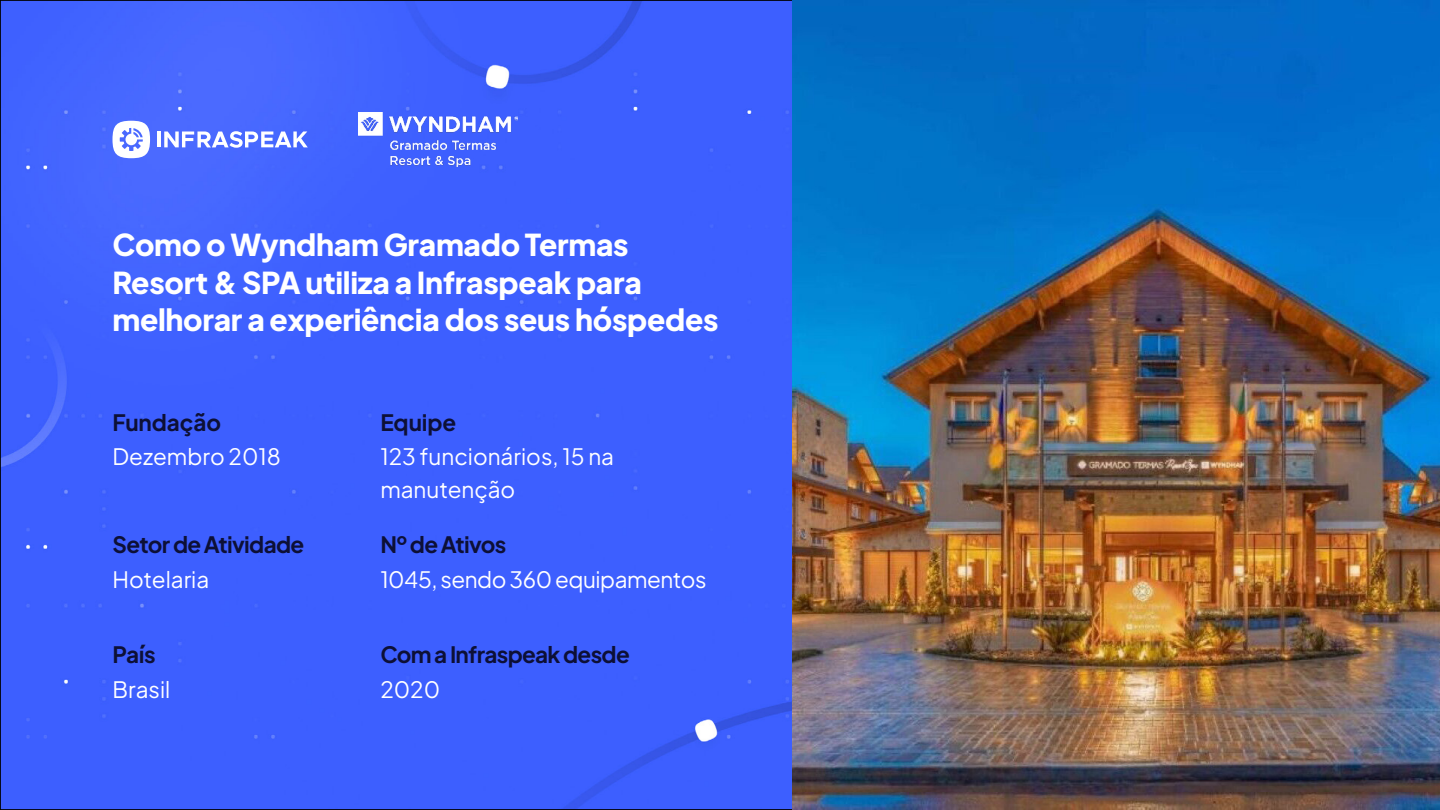
<style>
.page{position:relative;width:1440px;height:810px;background:#fff}
.page>*{position:absolute;margin:0;border:0;box-sizing:border-box;transform-origin:0 0}
.t1{font:800 30px/37.5px "Plus Jakarta Sans";letter-spacing:-.01em;color:#fff}
.t2{font:22.5px/33.1px "Plus Jakarta Sans";color:#fff}
.t3{font:700 22.5px "Plus Jakarta Sans";letter-spacing:-.03em;color:#0d1036}
.t4{font:22.5px "Plus Jakarta Sans";letter-spacing:-.02em;color:#fff}
.t5{font:700 22.5px "Plus Jakarta Sans";letter-spacing:-.005em;color:#0d1036}
</style>
<div class="page">
<img style="left:2px;top:2px;width:790px;height:806px">
<img style="left:792px;top:0;width:648px;height:810px">
<img style="left:358px;top:112px;width:160px;height:54px">
<svg style="left:112px;top:121px;width:38px;height:37px"></svg>
<hr style="left:158px;top:131px;width:3px;height:16px;background:#fff">
<svg style="left:164px;top:131px;width:144px;height:17px"></svg>
<p class="t1" style="left:112px;top:223px;width:608px">Como o Wyndham Gramado Termas<br>Resort &amp; SPA utiliza a Infraspeak para melhorar a experiência dos seus hóspedes</p>
<p class="t5" style="left:112px;top:404px;width:110px">Fundação</p>
<p class="t2" style="left:112px;top:438px;width:170px">Dezembro 2018</p>
<p class="t3" style="left:112px;top:526px;width:193px">Setor de Atividade</p>
<p class="t2" style="left:112px;top:560px;width:98px">Hotelaria</p>
<p class="t3" style="left:112px;top:636px;width:45px">País</p>
<p class="t2" style="left:112px;top:670px;width:59px">Brasil</p>
<p class="t3" style="left:380px;top:404px;width:77px">Equipe</p>
<p class="t2" style="left:380px;top:438px;width:235px">123 funcionários, 15 na manutenção</p>
<p class="t3" style="left:380px;top:526px;width:128px">Nº de Ativos</p>
<p class="t4" style="left:380px;top:561px;width:328px">1045, sendo 360 equipamentos</p>
<p class="t3" style="left:380px;top:636px;width:251px">Com a Infraspeak desde</p>
<p class="t2" style="left:380px;top:670px;width:61px">2020</p>
</div>
